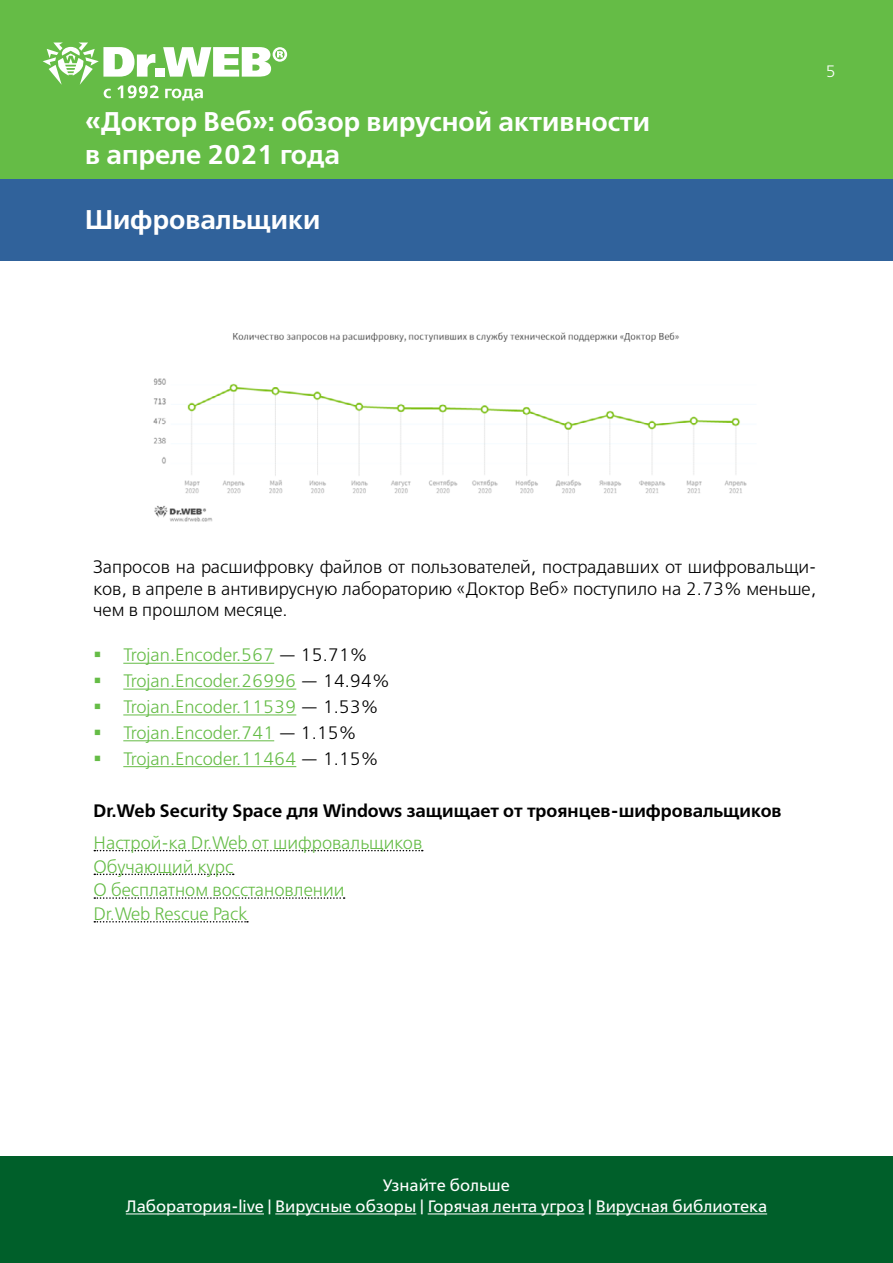
<style>
.page{position:relative;width:893px;height:1263px;background:#fff}
.page>*{position:absolute;margin:0;border:0;box-sizing:border-box;transform-origin:0 0}
.t1{font:600 27px/32.4px "Free Set";color:#fff}
.t2{font:300 18px/23.7px "Free Set";color:#65bc46}
.t3{font:300 18px/21.6px "Free Set";color:#000;text-align:justify}
.t4{font:600 18px "Free Set";color:#000}
.t5{font:16.5px/21.6px "Free Set";color:#fff;text-align:center}
.t6{font:300 16.5px "Free Set";color:#fff}
.s1{color:#000}
</style>
<div class="page">
<div style="left:0;top:0;width:893px;height:179px;background:#65bc46"></div>
<svg style="left:43px;top:43px;width:244px;height:58px"></svg>
<div style="left:0;top:1157px;width:893px;height:106px;background:#005f2a"></div>
<hr style="left:126px;top:1213px;width:138px;height:1px;background:#fff">
<hr style="left:275px;top:1213px;width:141px;height:1px;background:#fff">
<hr style="left:428px;top:1213px;width:156px;height:1px;background:#fff">
<hr style="left:596px;top:1213px;width:171px;height:1px;background:#fff">
<div style="left:0;top:179px;width:893px;height:81px;background:#30629b"></div>
<hr style="left:123px;top:663px;width:151px;height:1px;background:#65bc46">
<hr style="left:123px;top:689px;width:173px;height:1px;background:#65bc46">
<hr style="left:123px;top:714px;width:173px;height:1px;background:#65bc46">
<hr style="left:123px;top:740px;width:151px;height:1px;background:#65bc46">
<hr style="left:123px;top:766px;width:173px;height:1px;background:#65bc46">
<svg style="left:94px;top:850px;width:329px;height:1px"></svg>
<svg style="left:94px;top:873px;width:140px;height:2px"></svg>
<svg style="left:94px;top:897px;width:251px;height:2px"></svg>
<svg style="left:94px;top:921px;width:154px;height:1px"></svg>
<img style="left:153px;top:332px;width:594px;height:190px">
<h1 class="t1" style="left:85px;top:105px;width:567px">«Доктор Веб»: обзор вирусной активности в апреле 2021 года</h1>
<h1 class="t1" style="left:85px;top:203px;width:237px">Шифровальщики</h1>
<p class="t6" style="left:826px;top:61px;width:12px">5</p>
<p class="t3" style="left:94px;top:556px;width:724px">Запросов на расшифровку файлов от пользователей, пострадавших от шифровальщи&shy;ков, в апреле в антивирусную лабораторию «Доктор Веб» поступило на 2.73% меньше, чем в прошлом месяце.</p>
<p class="t2" style="left:94px;top:643px;width:276px">▪ Trojan.Encoder.567 <span class="s1">— 15.71%</span></p>
<p class="t2" style="left:94px;top:669px;width:298px">▪ Trojan.Encoder.26996 <span class="s1">— 14.94%</span></p>
<p class="t2" style="left:94px;top:695px;width:287px">▪ Trojan.Encoder.11539 <span class="s1">— 1.53%</span></p>
<p class="t2" style="left:94px;top:721px;width:265px">▪ Trojan.Encoder.741 <span class="s1">— 1.15%</span></p>
<p class="t2" style="left:94px;top:746px;width:287px">▪ Trojan.Encoder.11464 <span class="s1">— 1.15%</span></p>
<p class="t4" style="left:94px;top:798px;width:690px">Dr.Web Security Space для Windows защищает от троянцев-шифровальщиков</p>
<p class="t2" style="left:94px;top:830px;width:330px">Настрой-ка Dr.Web от шифровальщиков<br>Обучающий курс<br>О бесплатном восстановлении<br>Dr.Web Rescue Pack</p>
<p class="t5" style="left:126px;top:1174px;width:643px">Узнайте больше<br>Лаборатория-live | Вирусные обзоры | Горячая лента угроз | Вирусная библиотека</p>
</div>
